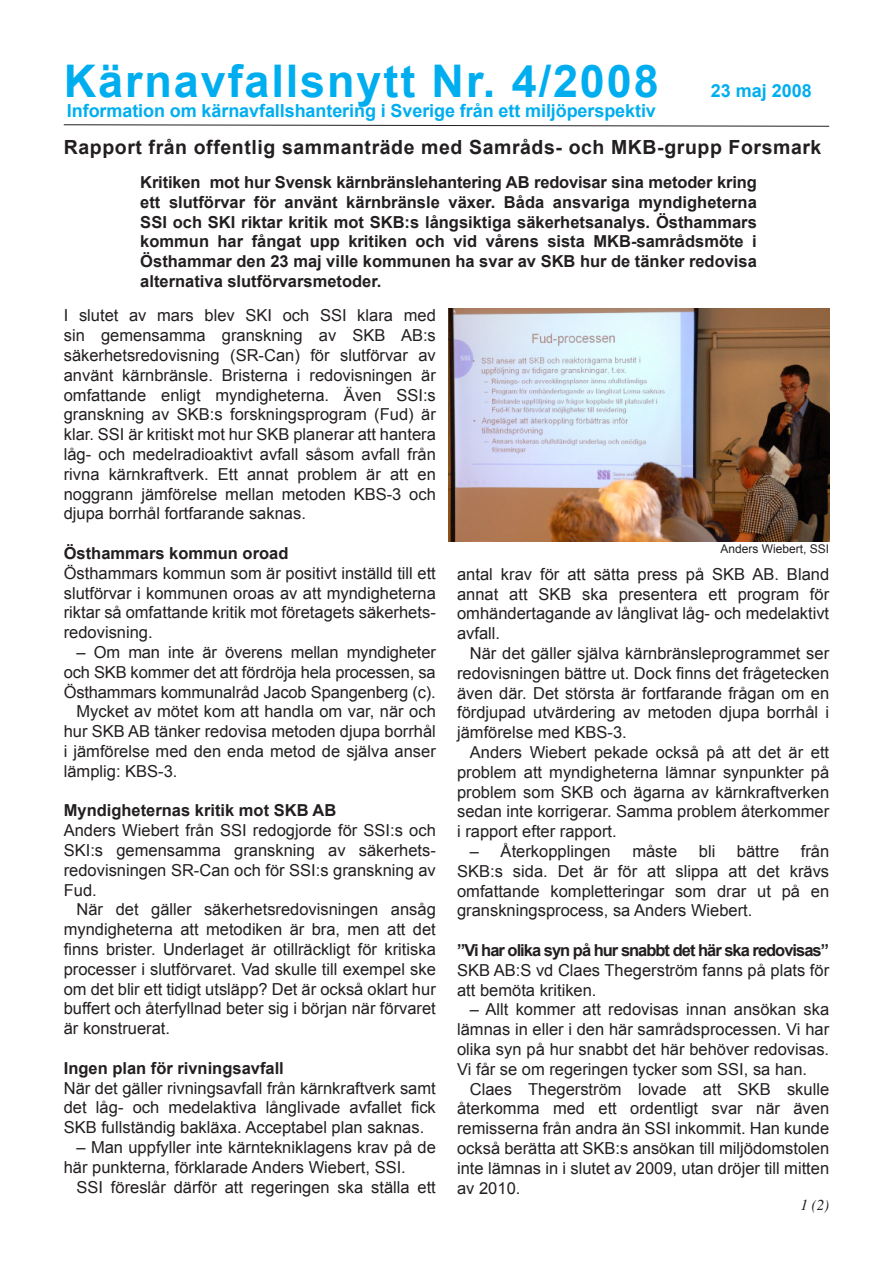
<style>
.page{position:relative;width:893px;height:1263px;background:#fff}
.page>*{position:absolute;margin:0;border:0;box-sizing:border-box;transform-origin:0 0}
.t1{font:700 45px "Arial";letter-spacing:.04em;color:#00aeef}
.t2{font:700 19.5px "Arial";letter-spacing:.03em;color:#231f20}
.t3{font:700 18px "Arial";letter-spacing:-.005em;color:#00aeef}
._2rakt{font:16.5px/19.8px "Arial";color:#231f20;text-align:justify}
._1rakt{font:16.5px/19.8px "Arial";color:#231f20;text-align:justify}
.Ingress1{font:700 16.5px/19.8px "Arial";color:#231f20;text-align:justify}
._1rakt-2{font:700 16.5px "Arial";color:#231f20}
._1rakt-3{font:700 16.5px "Arial";letter-spacing:-.06em;color:#231f20}
.t4{font:italic 15px "Times";color:#231f20}
.PhotoCaption{font:12px "Arial";color:#231f20}
</style>
<div class="page">
<svg style="left:63px;top:124px;width:767px;height:3px"></svg>
<img style="left:448px;top:308px;width:381px;height:233px">
<p class="t1" style="left:64px;top:51px;width:596px">Kärnavfallsnytt Nr. 4/2008</p>
<p class="t3" style="left:67px;top:99px;width:590px">Information om kärnavfallshantering i Sverige från ett miljöperspektiv</p>
<p class="t3" style="left:711px;top:78px;width:103px">23 maj 2008</p>
<p class="t2" style="left:64px;top:134px;width:759px">Rapport från offentlig sammanträde med Samråds- och MKB-grupp Forsmark</p>
<p class="Ingress1" style="left:140px;top:173px;width:618px">Kritiken mot hur Svensk kärnbränslehantering AB redovisar sina metoder kring ett slutförvar för använt kärnbränsle växer. Båda ansvariga myndigheterna SSI och SKI riktar kritik mot SKB:s långsiktiga säkerhetsanalys. Östhammars kommun har fångat upp kritiken och vid vårens sista MKB-samrådsmöte i Östhammar den 23 maj ville kommunen ha svar av SKB hur de tänker redovisa alternativa slutförvarsmetoder.</p>
<p class="_1rakt" style="left:64px;top:306px;width:374px">I slutet av mars blev SKI och SSI klara med sin gemensamma granskning av SKB AB:s säkerhetsredovisning (SR-Can) för slutförvar av använt kärnbränsle. Bristerna i redovisningen är omfattande enligt myndigheterna. Även SSI:s granskning av SKB:s forskningsprogram (Fud) är klar. SSI är kritiskt mot hur SKB planerar att hantera låg- och medelradioaktivt avfall såsom avfall från rivna kärnkraftverk. Ett annat problem är att en noggrann jämförelse mellan metoden KBS-3 och djupa borrhål fortfarande saknas.</p>
<p class="_1rakt-2" style="left:64px;top:542px;width:226px">Östhammars kommun oroad</p>
<p class="_1rakt" style="left:64px;top:563px;width:374px">Östhammars kommun som är positivt inställd till ett slutförvar i kommunen oroas av att myndigheterna riktar så omfattande kritik mot företagets säkerhets&shy;redovisning.</p>
<p class="_2rakt" style="left:64px;top:642px;width:374px;text-indent:13px">– Om man inte är överens mellan myndigheter och SKB kommer det att fördröja hela processen, sa Östhammars kommunalråd Jacob Spangenberg (c).</p>
<p class="_2rakt" style="left:64px;top:702px;width:374px;text-indent:13px">Mycket av mötet kom att handla om var, när och hur SKB AB tänker redovisa metoden djupa borrhål i jämförelse med den enda metod de själva anser lämplig: KBS-3.</p>
<p class="_1rakt-2" style="left:64px;top:800px;width:274px">Myndigheternas kritik mot SKB AB</p>
<p class="_1rakt" style="left:64px;top:821px;width:374px">Anders Wiebert från SSI redogjorde för SSI:s och SKI:s gemensamma granskning av säkerhets&shy;redovisningen SR-Can och för SSI:s granskning av Fud.</p>
<p class="_2rakt" style="left:64px;top:900px;width:374px;text-indent:13px">När det gäller säkerhetsredovisningen ansåg myndigheterna att metodiken är bra, men att det finns brister. Underlaget är otillräckligt för kritiska processer i slutförvaret. Vad skulle till exempel ske om det blir ett tidigt utsläpp? Det är också oklart hur buffert och återfyllnad beter sig i början när förvaret är konstruerat.</p>
<p class="_1rakt-2" style="left:64px;top:1057px;width:222px">Ingen plan för rivningsavfall</p>
<p class="_1rakt" style="left:64px;top:1078px;width:374px">När det gäller rivningsavfall från kärnkraftverk samt det låg- och medelaktiva långlivade avfallet fick SKB fullständig bakläxa. Acceptabel plan saknas.</p>
<p class="_2rakt" style="left:64px;top:1137px;width:374px;text-indent:13px">– Man uppfyller inte kärntekniklagens krav på de här punkterna, förklarade Anders Wiebert, SSI.</p>
<p class="_2rakt" style="left:77px;top:1177px;width:361px">SSI föreslår därför att regeringen ska ställa ett</p>
<p class="PhotoCaption" style="left:720px;top:541px;width:110px">Anders Wiebert, SSI</p>
<p class="_2rakt" style="left:457px;top:564px;width:374px">antal krav för att sätta press på SKB AB. Bland annat att SKB ska presentera ett program för omhändertagande av långlivat låg- och medelaktivt avfall.</p>
<p class="_2rakt" style="left:457px;top:643px;width:374px;text-indent:13px">När det gäller själva kärnbränsleprogrammet ser redovisningen bättre ut. Dock finns det frågetecken även där. Det största är fortfarande frågan om en fördjupad utvärdering av metoden djupa borrhål i jämförelse med KBS-3.</p>
<p class="_2rakt" style="left:457px;top:742px;width:374px;text-indent:13px">Anders Wiebert pekade också på att det är ett problem att myndigheterna lämnar synpunkter på problem som SKB och ägarna av kärnkraftverken sedan inte korrigerar. Samma problem återkommer i rapport efter rapport.</p>
<p class="_2rakt" style="left:470px;top:841px;width:142px">– Återkopplingen</p>
<p class="_2rakt" style="left:632px;top:841px;width:46px">måste</p>
<p class="_2rakt" style="left:699px;top:841px;width:18px">bli</p>
<p class="_2rakt" style="left:737px;top:841px;width:44px">bättre</p>
<p class="_2rakt" style="left:457px;top:841px;width:374px;text-indent:344px">från SKB:s sida. Det är för att slippa att det krävs omfattande kompletteringar som drar ut på en granskningsprocess, sa Anders Wiebert.</p>
<p class="_1rakt-3" style="left:457px;top:939px;width:373px">”Vi har olika syn på hur snabbt det här ska redovisas”</p>
<p class="_1rakt" style="left:457px;top:960px;width:374px">SKB AB:S vd Claes Thegerström fanns på plats för att bemöta kritiken.</p>
<p class="_2rakt" style="left:457px;top:1000px;width:374px;text-indent:13px">– Allt kommer att redovisas innan ansökan ska lämnas in eller i den här samrådsprocessen. Vi har olika syn på hur snabbt det här behöver redovisas.<br>Vi får se om regeringen tycker som SSI, sa han.</p>
<p class="_2rakt" style="left:457px;top:1079px;width:374px;text-indent:13px">Claes Thegerström lovade att SKB skulle återkomma med ett ordentligt svar när även remisserna från andra än SSI inkommit. Han kunde också berätta att SKB:s ansökan till miljödomstolen inte lämnas in i slutet av 2009, utan dröjer till mitten av 2010.</p>
<p class="t4" style="left:800px;top:1196px;width:30px">1 (2)</p>
</div>
